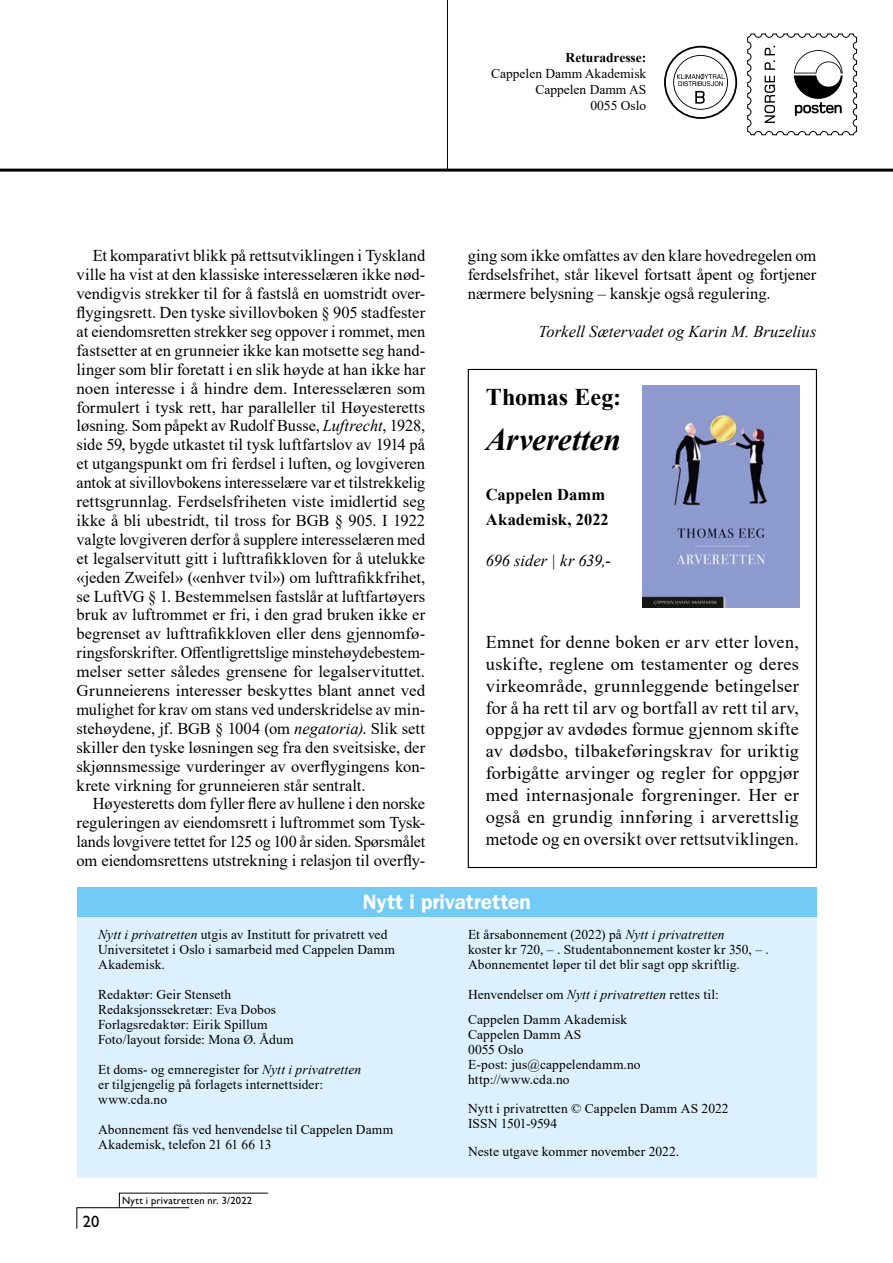
<style>
.page{position:relative;width:893px;height:1263px;background:#fff}
.page>*{position:absolute;margin:0;border:0;box-sizing:border-box;transform-origin:0 0}
.t1{font:italic 700 31.5px "Times New Roman";letter-spacing:-.005em;color:#000}
.t2{font:700 24px "Times New Roman";color:#000}
.Tittel_innhold{font:600 21px "ITC Franklin Gothic Std";color:#fff}
.t3{font:18px/21.9px "Times New Roman";letter-spacing:.015em;color:#000;text-align:justify}
.t4{font:16.5px/18.9px "Times New Roman";color:#000;text-align:justify}
.t5{font:italic 16.5px "Times New Roman";color:#000}
.t6{font:700 16.5px/24.9px "Times New Roman";letter-spacing:.005em;color:#000}
.t7{font:16.5px "Gill Sans Std";color:#000}
.t8{font:13.5px/15px "Times New Roman";letter-spacing:.01em;color:#000}
.t9{font:13.5px "Times New Roman";letter-spacing:.03em;color:#000}
.t10{font:700 13.5px "Times New Roman";color:#000}
.t11{font:10.5px "Gill Sans Std";letter-spacing:.025em;color:#000}
.s1{font-style:italic}
</style>
<div class="page">
<svg style="left:76px;top:1192px;width:192px;height:37px"></svg>
<hr style="left:447px;top:0;width:1px;height:169px;background:#000">
<hr style="left:0;top:169px;width:893px;height:3px;background:#000">
<svg style="left:747px;top:33px;width:110px;height:103px"></svg>
<svg style="left:664px;top:46px;width:73px;height:73px"></svg>
<div style="left:77px;top:908px;width:740px;height:270px;background:#dcf0fd"></div>
<div style="left:77px;top:887px;width:740px;height:30px;background:#71cbf4"></div>
<img style="left:642px;top:386px;width:157px;height:222px">
<p class="t10" style="left:566px;top:48px;width:82px">Returadresse:</p>
<p class="t8" style="left:491px;top:66px;width:157px">Cappelen Damm Akademisk</p>
<p class="t8" style="left:535px;top:82px;width:112px">Cappelen Damm AS</p>
<p class="t8" style="left:590px;top:98px;width:57px">0055 Oslo</p>
<p class="t4" style="left:77px;top:246px;width:350px;text-indent:16px">Et komparativt blikk på rettsutviklingen i Tyskland ville ha vist at den klassiske interesselæren ikke nød&shy;vendigvis strekker til for å fastslå en uomstridt over&shy;flygingsrett. Den tyske sivillovboken § 905 stadfester at eiendomsretten strekker seg oppover i rommet, men fastsetter at en grunneier ikke kan motsette seg hand&shy;linger som blir foretatt i en slik høyde at han ikke har noen interesse i å hindre dem. Interesselæren som formulert i tysk rett, har paralleller til Høyesteretts løsning. Som påpekt av Rudolf Busse, <span class="s1">Luftrecht</span>, 1928, side 59, bygde utkastet til tysk luftfartslov av 1914 på et utgangspunkt om fri ferdsel i luften, og lovgiveren antok at sivillovbokens interesselære var et tilstrekkelig rettsgrunnlag. Ferdselsfriheten viste imidlertid seg ikke å bli ubestridt, til tross for BGB § 905. I 1922 valgte lovgiveren derfor å supplere interesselæren med et legalservitutt gitt i lufttrafikkloven for å utelukke «jeden Zweifel» («enhver tvil») om lufttrafikkfrihet, se LuftVG § 1. Bestemmelsen fastslår at luftfartøyers bruk av luftrommet er fri, i den grad bruken ikke er begrenset av lufttrafikkloven eller dens gjennomfø&shy;ringsforskrifter. Offentligrettslige minstehøydebestem&shy;melser setter således grensene for legalservituttet.<br>Grunneierens interesser beskyttes blant annet ved mulighet for krav om stans ved underskridelse av min&shy;stehøydene, jf. BGB § 1004 (om <span class="s1">negatoria)</span>. Slik sett skiller den tyske løsningen seg fra den sveitsiske, der skjønnsmessige vurderinger av overflygingens kon&shy;krete virkning for grunneieren står sentralt.</p>
<p class="t4" style="left:77px;top:794px;width:350px;text-indent:16px">Høyesteretts dom fyller flere av hullene i den norske reguleringen av eiendomsrett i luftrommet som Tysk&shy;lands lovgivere tettet for 125 og 100 år siden. Spørsmålet om eiendomsrettens utstrekning i relasjon til overfly-</p>
<p class="t4" style="left:468px;top:246px;width:350px">ging som ikke omfattes av den klare hovedregelen om ferdselsfrihet, står likevel fortsatt åpent og fortjener nærmere belysning – kanskje også regulering.</p>
<p class="t5" style="left:538px;top:320px;width:279px">Torkell Sætervadet og Karin M. Bruzelius</p>
<p class="t2" style="left:486px;top:380px;width:137px">Thomas Eeg:</p>
<p class="t1" style="left:486px;top:417px;width:137px">Arveretten</p>
<p class="t6" style="left:486px;top:482px;width:124px">Cappelen Damm<br>Akademisk, 2022</p>
<p class="t5" style="left:486px;top:549px;width:127px">696 sider | kr 639,-</p>
<p class="t3" style="left:486px;top:630px;width:314px">Emnet for denne boken er arv etter loven, uskifte, reglene om testamenter og deres virkeområde, grunnleggende betingelser for å ha rett til arv og bortfall av rett til arv, oppgjør av avdødes formue gjennom skifte av dødsbo, tilbakeføringskrav for uriktig forbigåtte arvinger og regler for oppgjør med internasjonale forgreninger. Her er også en grundig innføring i arverettslig metode og en oversikt over rettsutviklingen.</p>
<p class="Tittel_innhold" style="left:363px;top:889px;width:169px">Nytt i privatretten</p>
<p class="t8" style="left:98px;top:926px;width:298px"><span class="s1">Nytt i privatretten</span> utgis av Institutt for privatrett ved<br>Universitetet i Oslo i samarbeid med Cappelen -Damm<br>Akademisk.</p>
<p class="t8" style="left:98px;top:986px;width:135px">Redaktør: Geir Stenseth</p>
<p class="t8" style="left:98px;top:1001px;width:179px">Redaksjonssekretær: Eva Dobos</p>
<p class="t8" style="left:98px;top:1016px;width:171px">Forlagsredaktør: Eirik Spillum</p>
<p class="t8" style="left:98px;top:1031px;width:197px">Foto/layout forside: Mona Ø. Ådum</p>
<p class="t8" style="left:98px;top:1061px;width:265px">Et doms- og emneregister for <span class="s1">Nytt i privatretten</span></p>
<p class="t8" style="left:98px;top:1076px;width:227px">er -tilgjengelig på forlagets internettsider:</p>
<p class="t8" style="left:98px;top:1091px;width:71px">www.cda.no</p>
<p class="t8" style="left:98px;top:1121px;width:297px">Abonnement fås ved henvendelse til Cappelen Damm<br>Akademisk, telefon 21 61 66 13</p>
<p class="t7" style="left:83px;top:1212px;width:18px">20</p>
<p class="t11" style="left:122px;top:1194px;width:132px">Nytt i privatretten nr. 3/2022</p>
<p class="t8" style="left:468px;top:926px;width:258px">Et årsabonnement (2022) på <span class="s1">Nytt i privatretten</span></p>
<p class="t8" style="left:468px;top:941px;width:302px">koster kr 720, – . Studentabonnement koster kr 350, – .</p>
<p class="t8" style="left:468px;top:956px;width:273px">Abonnementet løper til det blir sagt opp skriftlig.</p>
<p class="t8" style="left:468px;top:986px;width:252px">Henvendelser om <span class="s1">Nytt i privatretten</span> rettes til:</p>
<p class="t8" style="left:468px;top:1012px;width:161px">Cappelen Damm Akademisk</p>
<p class="t8" style="left:468px;top:1027px;width:115px">Cappelen Damm AS</p>
<p class="t8" style="left:468px;top:1042px;width:57px">0055 Oslo</p>
<p class="t8" style="left:468px;top:1057px;width:174px">E-post: jus@cappelendamm.no</p>
<p class="t9" style="left:468px;top:1070px;width:103px">http://www.cda.no</p>
<p class="t8" style="left:468px;top:1100px;width:262px">Nytt i privatretten © Cappelen Damm AS 2022</p>
<p class="t8" style="left:468px;top:1115px;width:91px">ISSN 1501-9594</p>
<p class="t8" style="left:468px;top:1144px;width:213px">Neste utgave kommer november 2022.</p>
</div>
